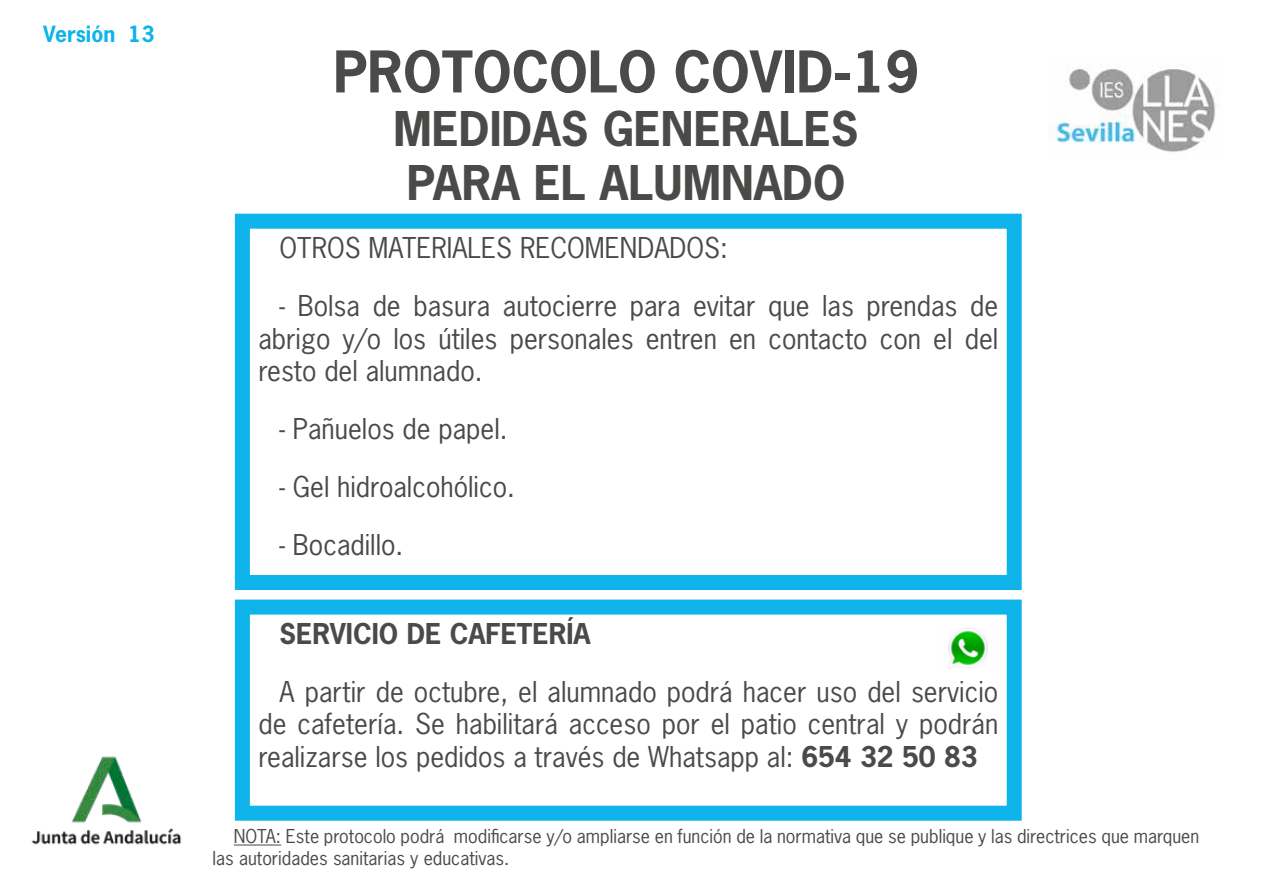
<style>
.page{position:relative;width:1263px;height:893px;background:#fff}
.page>*{position:absolute;margin:0;border:0;box-sizing:border-box;transform-origin:0 0}
.t1{font:700 54px "News Gothic Std";color:#4a4a49}
.t2{font:700 45px/54px "News Gothic Std";color:#4a4a49}
.t3{font:27px/32.4px "News Gothic Std";color:#4a4a49;text-align:justify}
.t4{font:700 27px "News Gothic Std";color:#4a4a49}
.t5{font:700 21px "News Gothic Std";color:#0db4ea}
.t6{font:18px/21.6px "News Gothic Std";color:#4a4a49}
.s1{font-weight:700}
</style>
<div class="page">
<img style="left:31px;top:756px;width:151px;height:89px">
<img style="left:1048px;top:65px;width:168px;height:87px">
<hr style="left:234px;top:844px;width:47px;height:1px;background:#4a4a49">
<div style="left:235px;top:214px;width:787px;height:376px;border:15px solid #0eb4ea"></div>
<div style="left:235px;top:600px;width:787px;height:221px;border:15px solid #0eb4ea"></div>
<img style="left:948px;top:628px;width:40px;height:41px">
<p class="t5" style="left:43px;top:20px;width:113px">Versión 13</p>
<h1 class="t1" style="left:333px;top:36px;width:587px">PROTOCOLO COVID-19</h1>
<h2 class="t2" style="left:394px;top:102px;width:467px">MEDIDAS GENERALES<br>PARA EL ALUMNADO</h2>
<p class="t3" style="left:280px;top:232px;width:450px">OTROS MATERIALES RECOMENDADOS:</p>
<p class="t3" style="left:258px;top:289px;width:741px;text-indent:21px">- Bolsa de basura autocierre para evitar que las prendas de abrigo y/o los útiles personales entren en contacto con el del resto del alumnado.</p>
<p class="t3" style="left:280px;top:412px;width:229px">- Pañuelos de papel.</p>
<p class="t3" style="left:280px;top:470px;width:237px">- Gel hidroalcohólico.</p>
<p class="t3" style="left:280px;top:528px;width:125px">- Bocadillo.</p>
<p class="t4" style="left:280px;top:616px;width:313px">SERVICIO DE CAFETERÍA</p>
<p class="t3" style="left:258px;top:675px;width:741px;text-indent:21px">A partir de octubre, el alumnado podrá hacer uso del servicio de cafetería. Se habilitará acceso por el patio central y podrán realizarse los pedidos a través de Whatsapp al: <span class="s1">654 32 50 83</span></p>
<p class="t6" style="left:213px;top:825px;width:988px;text-indent:21px">NOTA: Este protocolo podrá modificarse y/o ampliarse en función de la normativa que se publique y las directrices que marquen las autoridades sanitarias y educativas.</p>
</div>
